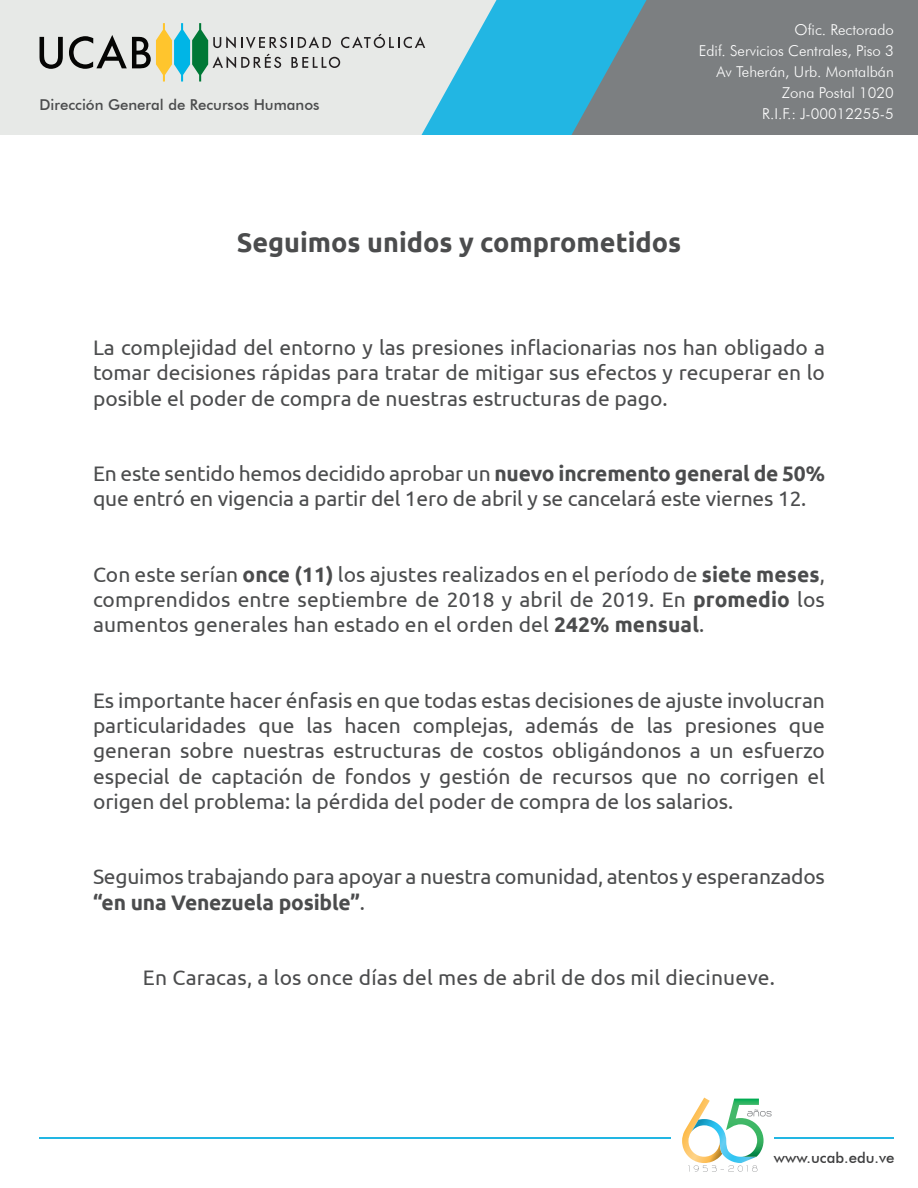
<style>
.page{position:relative;width:918px;height:1188px;background:#fff}
.page>*{position:absolute;margin:0;border:0;box-sizing:border-box;transform-origin:0 0}
.t1{font:700 27px "Ubuntu";color:#4b4c4d}
.t2{font:21px/25.2px "Ubuntu";color:#4b4c4d;text-align:justify}
.t3{font:300 15px/21px "Futura BT";color:#fff;text-align:right}
.t4{font:500 15px "Futura BT";color:#4b4c4d}
.t5{font:500 15px "Futura BT";color:#3e3e3f}
.s1{font-weight:700}
</style>
<div class="page">
<div style="left:0;top:0;width:69px;height:135px;background:#e7e9e7"></div>
<div style="left:648px;top:0;width:270px;height:135px;background:#7c7f81"></div>
<svg style="left:40px;top:37px;width:23px;height:32px"></svg>
<svg style="left:69px;top:0;width:579px;height:135px;background:#a4ced7"></svg>
<hr style="left:40px;top:1137px;width:630px;height:2px;background:#22b6e3">
<hr style="left:775px;top:1137px;width:119px;height:2px;background:#22b6e3">
<svg style="left:682px;top:1098px;width:90px;height:74px"></svg>
<p class="t4" style="left:40px;top:96px;width:282px">Dirección General de Recursos Humanos</p>
<p class="t3" style="left:699px;top:19px;width:197px">Ofic. Rectorado<br>Edif. Servicios Centrales, Piso 3<br>Av Teherán, Urb. Montalbán<br>Zona Postal 1020<br>R.I.F.: J-00012255-5</p>
<p class="t1" style="left:237px;top:226px;width:446px">Seguimos unidos y comprometidos</p>
<p class="t2" style="left:93px;top:334px;width:734px">La complejidad del entorno y las presiones inflacionarias nos han obligado a tomar decisiones rápidas para tratar de mitigar sus efectos y recuperar en lo posible el poder de compra de nuestras estructuras de pago.</p>
<p class="t2" style="left:93px;top:460px;width:733px">En este sentido hemos decidido aprobar un <span class="s1">nuevo incremento general de 50% </span>que entró en vigencia a partir del 1ero de abril y se cancelará este viernes 12.</p>
<p class="t2" style="left:93px;top:561px;width:733px">Con este serían <span class="s1">once (11)</span> los ajustes realizados en el período de <span class="s1">siete meses</span>, comprendidos entre septiembre de 2018 y abril de 2019. En <span class="s1">promedio</span> los aumentos generales han estado en el orden del <span class="s1">242% mensual</span>.</p>
<p class="t2" style="left:93px;top:687px;width:734px">Es importante hacer énfasis en que todas estas decisiones de ajuste involucran particularidades que las hacen complejas, además de las presiones que generan sobre nuestras estructuras de costos obligándonos a un esfuerzo especial de captación de fondos y gestión de recursos que no corrigen el origen del problema: la pérdida del poder de compra de los salarios.</p>
<p class="t2" style="left:93px;top:864px;width:734px">Seguimos trabajando para apoyar a nuestra comunidad, atentos y esperanzados <span class="s1">“en una Venezuela posible”</span>.</p>
<p class="t2" style="left:143px;top:964px;width:634px">En Caracas, a los once días del mes de abril de dos mil diecinueve.</p>
<p class="t5" style="left:774px;top:1149px;width:122px">www.ucab.edu.ve</p>
</div>
